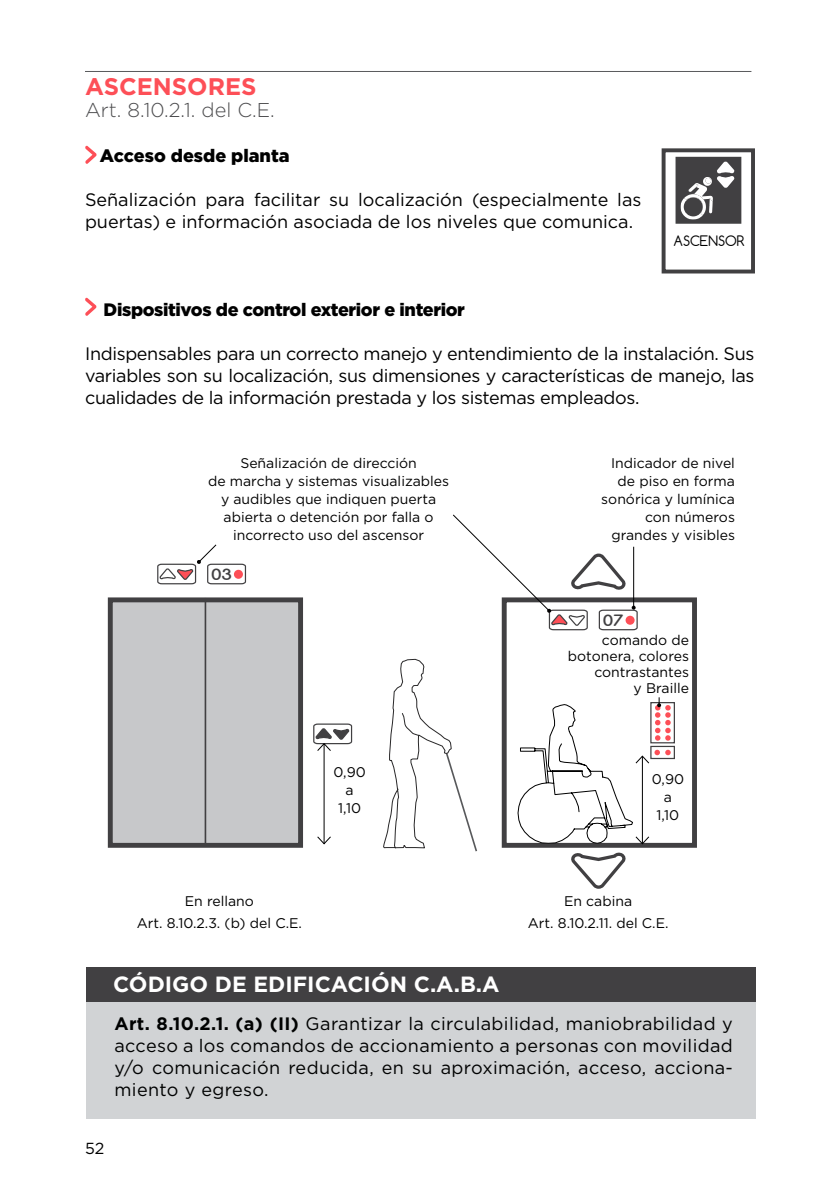
<style>
.page{position:relative;width:840px;height:1191px;background:#fff}
.page>*{position:absolute;margin:0;border:0;box-sizing:border-box;transform-origin:0 0}
.t1{font:700 24px "Gotham";color:#fd4f57}
.t2{font:700 22px "Gotham";color:#fff}
.t3{font:300 20px "Gotham";color:#4d4d4f}
.t4{font:18px/22px "Gotham";color:#000;text-align:justify}
.t5{font:18px/22px "Gotham";letter-spacing:.02em;color:#000101;text-align:justify}
.t6{font:900 18px "Gotham";letter-spacing:-.02em;color:#000}
.t7{font:900 18px "Gotham";color:#000}
.t8{font:16px "Gotham";color:#000}
.t9{font:700 14.6px "Comfortaa";color:#414042;scale:1.3 1}
.t10{font:14px/18px "Gotham";color:#000;text-align:center}
.t11{font:13.6px "Comfortaa";color:#000}
.s1{font-weight:700}
</style>
<div class="page">
<svg style="left:85px;top:297px;width:11px;height:19px"></svg>
<svg style="left:108px;top:597px;width:588px;height:251px"></svg>
<hr style="left:204px;top:598px;width:2px;height:245px;background:#414042">
<hr style="left:323px;top:743px;width:1px;height:100px;background:#000">
<svg style="left:156px;top:544px;width:196px;height:208px"></svg>
<svg style="left:316px;top:835px;width:16px;height:10px"></svg>
<svg style="left:382px;top:514px;width:293px;height:374px"></svg>
<div style="left:675px;top:157px;width:66px;height:67px;background:#414042;border:4px solid #414042"></div>
<hr style="left:85px;top:71px;width:666px;height:1px;background:#58595b">
<svg style="left:85px;top:145px;width:11px;height:19px"></svg>
<div style="left:661px;top:148px;width:93px;height:125px;border:4px solid #414042"></div>
<div style="left:86px;top:996px;width:669px;height:123px;background:#d1d3d5"></div>
<div style="left:86px;top:967px;width:669px;height:35px;background:#414042"></div>
<svg style="left:680px;top:160px;width:55px;height:60px"></svg>
<h1 class="t1" style="left:85px;top:71px;width:173px">ASCENSORES</h1>
<h3 class="t3" style="left:85px;top:98px;width:191px">Art. 8.10.2.1. del C.E.</h3>
<p class="t7" style="left:100px;top:143px;width:191px">Acceso desde planta</p>
<p class="t4" style="left:85px;top:188px;width:557px">Señalización para facilitar su localización (especialmente las puertas) e información asociada de los niveles que comunica.</p>
<p class="t11" style="left:673px;top:233px;width:73px">ASCENSOR</p>
<p class="t6" style="left:104px;top:297px;width:362px">Dispositivos de control exterior e interior</p>
<p class="t4" style="left:85px;top:342px;width:670px">Indispensables para un correcto manejo y entendimiento de la instalación. Sus variables son su localización, sus dimensiones y características de manejo, las cualidades de la información prestada y los sistemas empleados.</p>
<p class="t10" style="left:208px;top:453px;width:242px">Señalización de dirección<br>de marcha y sistemas visualizables y audibles que indiquen puerta abierta o detención por falla o incorrecto uso del ascensor</p>
<p class="t9" style="left:211px;top:565px;width:18px">03</p>
<p class="t10" style="left:601px;top:453px;width:135px;text-align:right">Indicador de nivel de piso en forma sonórica y lumínica con números grandes y visibles</p>
<p class="t9" style="left:602px;top:611px;width:18px">07</p>
<p class="t10" style="left:567px;top:632px;width:122px;line-height:16px;text-align:right">comando de botonera, colores contrastantes<br>y Braille</p>
<p class="t10" style="left:333px;top:763px;width:34px">0,90 a<br>1,10</p>
<p class="t10" style="left:651px;top:769px;width:34px">0,90 a<br>1,10</p>
<p class="t10" style="left:137px;top:890px;width:167px;line-height:22px">En rellano<br>Art. 8.10.2.3. (b) del C.E.</p>
<p class="t10" style="left:527px;top:890px;width:142px;line-height:22px">En cabina<br>Art. 8.10.2.11. del C.E.</p>
<h2 class="t2" style="left:113px;top:970px;width:388px">CÓDIGO DE EDIFICACIÓN C.A.B.A</h2>
<p class="t5" style="left:114px;top:1011px;width:619px"><span class="s1">Art. 8.10.2.1. (a) (II)</span> Garantizar la circulabilidad, maniobrabilidad y acceso a los comandos de accionamiento a personas con movilidad y/o comunicación reducida, en su aproximación, acceso, acciona&shy;miento y egreso.</p>
<p class="t8" style="left:85px;top:1138px;width:21px">52</p>
</div>
